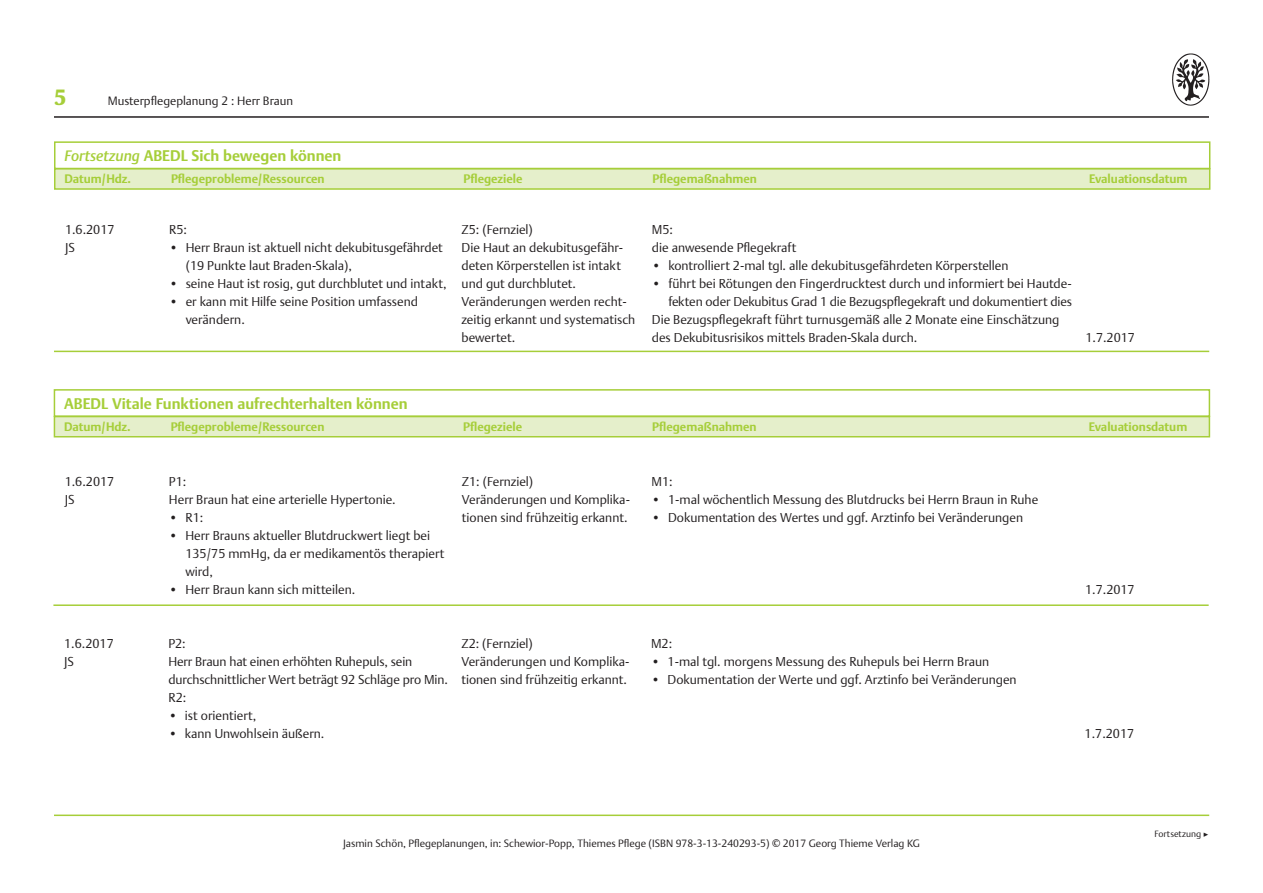
<style>
.page{position:relative;width:1263px;height:893px;background:#fff}
.page>*{position:absolute;margin:0;border:0;box-sizing:border-box;transform-origin:0 0}
.t1{font:700 21px "Thieme Gulliver 2011";color:#a6ce39}
.t2{font:700 15px "Thieme Argo 2011";color:#a6ce39}
.t3{font:300 12.75px/18px "Thieme Argo 2011";color:#231f20}
.t4{font:700 12px "Thieme Argo 2011";color:#a6ce39}
.t5{font:300 12px "Thieme Argo 2011";color:#231f20}
.t6{font:300 10.5px "Thieme Argo 2011";color:#231f20}
.t7{font:300 9px "Thieme Argo 2011";color:#231f20}
.s1{font-weight:500;font-style:italic}
.s2{font-family:"Thieme Gulliver 2011";font-weight:400}
.s3{font-family:"Minion Pro";font-weight:400}
</style>
<div class="page">
<hr style="left:54px;top:116px;width:1155px;height:2px;background:#231f20">
<img style="left:1172px;top:53px;width:38px;height:53px">
<hr style="left:54px;top:814px;width:1155px;height:2px;background:#a6ce39">
<div style="left:54px;top:141px;width:1156px;height:28px;border:2px solid #a6ce39"></div>
<div style="left:54px;top:168px;width:1156px;height:22px;background:#e5efcb;border:2px solid #a6ce39"></div>
<hr style="left:54px;top:351px;width:1155px;height:1px;background:#a6ce39">
<div style="left:54px;top:389px;width:1156px;height:28px;border:2px solid #a6ce39"></div>
<div style="left:54px;top:416px;width:1156px;height:21px;background:#e5efcb;border:2px solid #a6ce39"></div>
<hr style="left:53px;top:604px;width:1156px;height:2px;background:#a6ce39">
<h1 class="t1" style="left:54px;top:80px;width:14px">5</h1>
<p class="t5" style="left:108px;top:93px;width:187px">Musterpflegeplanung 2 : Herr Braun</p>
<p class="t2" style="left:65px;top:146px;width:278px"><span class="s1">Fortsetzung</span> ABEDL Sich bewegen können</p>
<p class="t4" style="left:65px;top:171px;width:68px">Datum/Hdz.</p>
<p class="t4" style="left:171px;top:171px;width:155px">Pflegeprobleme/Ressourcen</p>
<p class="t4" style="left:464px;top:171px;width:60px">Pflegeziele</p>
<p class="t4" style="left:653px;top:171px;width:106px">Pflegemaßnahmen</p>
<p class="t4" style="left:1089px;top:171px;width:100px">Evaluationsdatum</p>
<p class="t3" style="left:65px;top:220px;width:51px">1.6.2017<br>JS</p>
<p class="t3" style="left:169px;top:220px;width:19px">R5:</p>
<p class="t3" style="left:186px;top:238px;width:259px;text-indent:-16px">• Herr Braun ist aktuell nicht dekubitusgefährdet (19 Punkte laut Braden-Skala),</p>
<p class="t3" style="left:169px;top:274px;width:279px">• seine Haut ist rosig, gut durchblutet und intakt,</p>
<p class="t3" style="left:186px;top:292px;width:234px;text-indent:-16px">• er kann mit Hilfe seine Position umfassend verändern.</p>
<p class="t3" style="left:462px;top:220px;width:175px">Z5: (Fernziel)<br>Die Haut an dekubitusgefähr&shy;deten Körperstellen ist intakt und gut durchblutet.<br>Veränderungen werden recht&shy;zeitig erkannt und systematisch bewertet.</p>
<p class="t3" style="left:652px;top:220px;width:146px">M5:<br>die anwesende Pflegekraft</p>
<p class="t3" style="left:652px;top:256px;width:358px">• kontrolliert 2-mal tgl. alle dekubitusgefährdeten Körperstellen</p>
<p class="t3" style="left:652px;top:274px;width:421px">• führt bei Rötungen den Fingerdrucktest durch und informiert bei Hautde-</p>
<p class="t3" style="left:668px;top:292px;width:405px">fekten oder Dekubitus Grad 1 die Bezugspflegekraft und dokumentiert dies</p>
<p class="t3" style="left:652px;top:310px;width:409px">Die Bezugspflegekraft führt turnusgemäß alle 2 Monate eine Einschätzung</p>
<p class="t3" style="left:652px;top:328px;width:267px">des Dekubitusrisikos mittels Braden-Skala durch.</p>
<p class="t3" style="left:1085px;top:328px;width:51px">1.7.2017</p>
<p class="t2" style="left:64px;top:394px;width:345px">ABEDL Vitale Funktionen aufrechterhalten können</p>
<p class="t4" style="left:64px;top:419px;width:68px">Datum/Hdz.</p>
<p class="t4" style="left:171px;top:419px;width:155px">Pflegeprobleme/Ressourcen</p>
<p class="t4" style="left:463px;top:419px;width:60px">Pflegeziele</p>
<p class="t4" style="left:652px;top:419px;width:106px">Pflegemaßnahmen</p>
<p class="t4" style="left:1089px;top:419px;width:100px">Evaluationsdatum</p>
<p class="t3" style="left:65px;top:472px;width:51px">1.6.2017<br>JS</p>
<p class="t3" style="left:169px;top:472px;width:228px">P1:<br>Herr Braun hat eine arterielle Hypertonie.</p>
<p class="t3" style="left:169px;top:508px;width:36px">• R1:</p>
<p class="t3" style="left:185px;top:526px;width:261px;text-indent:-16px">• Herr Brauns aktueller Blutdruckwert liegt bei<br>135/75 mmHg, da er medikamentös therapiert wird,</p>
<p class="t3" style="left:169px;top:580px;width:188px">• Herr Braun kann sich mitteilen.</p>
<p class="t3" style="left:462px;top:472px;width:170px">Z1: (Fernziel)<br>Veränderungen und Komplika&shy;tionen sind frühzeitig erkannt.</p>
<p class="t3" style="left:651px;top:472px;width:23px">M1:</p>
<p class="t3" style="left:651px;top:490px;width:388px">• 1-mal wöchentlich Messung des Blutdrucks bei Herrn Braun in Ruhe</p>
<p class="t3" style="left:651px;top:508px;width:373px">• Dokumentation des Wertes und ggf. Arztinfo bei Veränderungen</p>
<p class="t3" style="left:64px;top:634px;width:51px">1.6.2017<br>JS</p>
<p class="t3" style="left:168px;top:634px;width:281px">P2:<br>Herr Braun hat einen erhöhten Ruhepuls, sein durchschnittlicher Wert beträgt 92 Schläge pro Min.<br>R2:</p>
<p class="t3" style="left:168px;top:706px;width:90px">• ist orientiert,</p>
<p class="t3" style="left:168px;top:724px;width:158px">• kann Unwohlsein äußern.</p>
<p class="t3" style="left:461px;top:634px;width:170px">Z2: (Fernziel)<br>Veränderungen und Komplika&shy;tionen sind frühzeitig erkannt.</p>
<p class="t3" style="left:651px;top:634px;width:23px">M2:</p>
<p class="t3" style="left:651px;top:652px;width:340px">• 1-mal tgl. morgens Messung des Ruhepuls bei Herrn Braun</p>
<p class="t3" style="left:651px;top:670px;width:367px">• Dokumentation der Werte und ggf. Arztinfo bei Veränderungen</p>
<p class="t6" style="left:343px;top:837px;width:578px">Jasmin Schön, Pflegeplanungen, in: Schewior-Popp, Thiemes Pflege (ISBN 978-3-13-240293-5) <span class="s2">©</span> 2017 Georg Thieme Verlag KG</p>
<p class="t3" style="left:1085px;top:580px;width:51px">1.7.2017</p>
<p class="t3" style="left:1085px;top:724px;width:51px">1.7.2017</p>
<p class="t7" style="left:1154px;top:828px;width:56px">Fortsetzung <span class="s3">▶</span></p>
</div>
